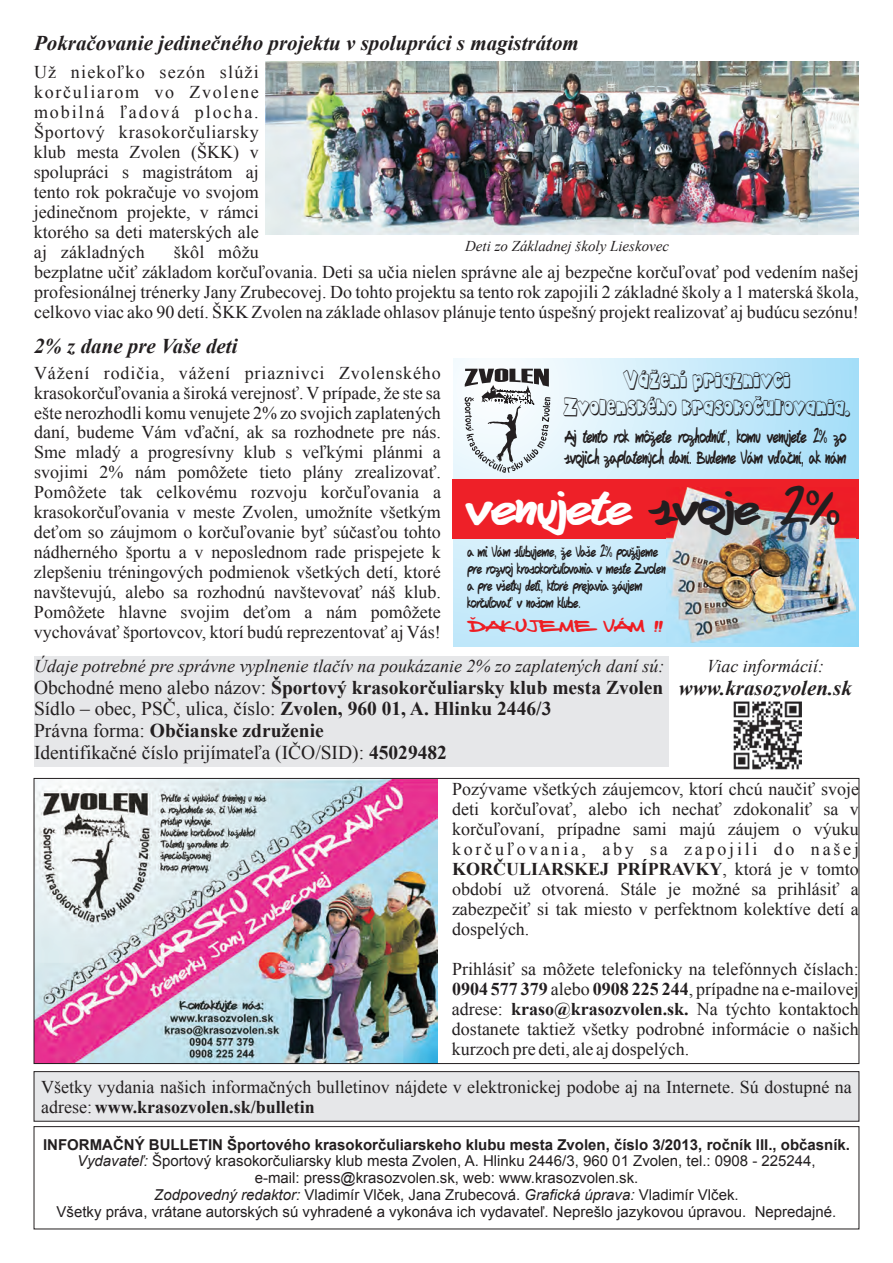
<style>
.page{position:relative;width:893px;height:1263px;background:#fff}
.page>*{position:absolute;margin:0;border:0;box-sizing:border-box;transform-origin:0 0}
.t1{font:47.4px "FAFER Sfont";color:#fff}
.t2{font:italic 700 21px "Times New Roman";color:#231f20}
.t3{font:19.5px/21.6px "Times New Roman";color:#231f20}
.t4{font:18.3px/20.5px "FAFER Sfont";color:#231f20;scale:.64 1}
.t5{font:18.3px/27px "aka Dylan Open";color:#231f20;text-align:center;scale:.66 1}
.t6{font:18px/20px "Times New Roman";color:#231f20;text-align:justify}
.t7{font:italic 18px "Times New Roman";color:#231f20}
.t8{font:16.5px "FAFER Sfont";color:#ee1d23;scale:1.22 1}
.t9{font:15.3px/17px "FAFER Sfont";color:#231f20;scale:.65 1}
.t10{font:15px/16.8px "Arial";color:#231f20;text-align:center}
.t11{font:italic 15px "Times New Roman";color:#231f20}
.s1{font-weight:700}
.s2{color:#231f20}
.s3{font-style:italic}
</style>
<div class="page">
<div style="left:34px;top:1126px;width:825px;height:103px;border:1px solid #231f20"></div>
<div style="left:34px;top:1071px;width:825px;height:51px;background:#e6e7e9;border:1px solid #231f20"></div>
<img style="left:36px;top:780px;width:401px;height:282px">
<svg style="left:454px;top:359px;width:405px;height:287px;background:#c8e9f9"></svg>
<svg style="left:465px;top:369px;width:86px;height:104px"></svg>
<div style="left:452px;top:479px;width:407px;height:59px;background:#ee2028"></div>
<img style="left:666px;top:488px;width:190px;height:154px">
<div style="left:34px;top:656px;width:634px;height:111px;background:#e6e7e9"></div>
<img style="left:733px;top:702px;width:68px;height:67px">
<img style="left:266px;top:62px;width:593px;height:173px">
<p class="t2" style="left:34px;top:36px;width:546px">Pokračovanie jedinečného projektu v spolupráci s magistrátom</p>
<p class="t6" style="left:34px;top:64px;width:226px">Už niekoľko sezón slúži korčuliarom vo Zvolene mobilná ľadová plocha.<br>Športový krasokorčuliarsky klub mesta Zvolen (ŠKK) v spolupráci s magistrátom aj tento rok pokračuje vo svojom jedinečnom projekte, v rámci ktorého sa deti materských ale aj základných</p>
<p class="t11" style="left:465px;top:241px;width:206px">Deti zo Základnej školy Lieskovec</p>
<p class="t6" style="left:34px;top:244px;width:826px;text-align:left;text-indent:140px">škôl môžu<br>bezplatne učiť základom korčuľovania. Deti sa učia nielen správne ale aj bezpečne korčuľovať pod vedením našej profesionálnej trénerky Jany Zrubecovej. Do tohto projektu sa tento rok zapojili 2 základné školy a 1 materská škola, celkovo viac ako 90 detí. ŠKK Zvolen na základe ohlasov plánuje tento úspešný projekt realizovať aj budúcu sezónu!</p>
<p class="t2" style="left:34px;top:339px;width:205px">2% z dane pre Vaše deti</p>
<p class="t6" style="left:34px;top:364px;width:408px">Vážení rodičia, vážení priaznivci Zvolenského krasokorčuľovania a široká verejnosť. V prípade, že ste sa ešte nerozhodli komu venujete 2% zo svojich zaplatených daní, budeme Vám vďační, ak sa rozhodnete pre nás.<br>Sme mladý a progresívny klub s veľkými plánmi a svojimi 2% nám pomôžete tieto plány zrealizovať.<br>Pomôžete tak celkovému rozvoju korčuľovania a krasokorčuľovania v meste Zvolen, umožníte všetkým deťom so záujmom o korčuľovanie byť súčasťou tohto nádherného športu a v neposlednom rade prispejete k zlepšeniu tréningových podmienok všetkých detí, ktoré navštevujú, alebo sa rozhodnú navštevovať náš klub.<br>Pomôžete hlavne svojim deťom a nám pomôžete vychovávať športovcov, ktorí budú reprezentovať aj Vás!</p>
<p class="t7" style="left:34px;top:660px;width:632px">Údaje potrebné pre správne vyplnenie tlačív na poukázanie 2% zo zaplatených daní sú:</p>
<p class="t3" style="left:34px;top:678px;width:631px">Obchodné meno alebo názov: <span class="s1">Športový krasokorčuliarsky klub mesta Zvolen </span>Sídlo – obec, PSČ, ulica, číslo: <span class="s1">Zvolen, 960 01, A. Hlinku 2446/3<br></span>Právna forma: <span class="s1">Občianske združenie<br></span>Identifikačné číslo prijímateľa (IČO/SID): <span class="s1">45029482</span></p>
<p class="t5" style="left:563px;top:368px;width:436px">Vážení priaznivci<br>Zvolenského krasokočuľovania.</p>
<p class="t4" style="left:565px;top:428px;width:440px">Aj tento rok môžete rozhodnúť, komu venujete 2% zo svojich zaplatených daní. Budeme Vám vďační, ak nám</p>
<h1 class="t1" style="left:466px;top:491px;width:375px">venujete <span class="s2">svoje 2%</span></h1>
<p class="t9" style="left:468px;top:545px;width:306px">a mi Vám sľubujeme, že Vaše 2% použijeme pre rozvoj krasokorčuľovania v meste Zvolen a pre všetky deti, ktoré prejavia záujem korčuľovať v našom klube.</p>
<p class="t8" style="left:467px;top:620px;width:162px">ĎAKUJEME VÁM !!</p>
<p class="t7" style="left:707px;top:660px;width:119px">Viac informácií:</p>
<p class="t2" style="left:679px;top:681px;width:175px">www.krasozvolen.sk</p>
<p class="t6" style="left:452px;top:781px;width:408px">Pozývame všetkých záujemcov, ktorí chcú naučiť svoje deti korčuľovať, alebo ich nechať zdokonaliť sa v korčuľovaní, prípadne sami majú záujem o výuku korčuľovania, aby sa zapojili do našej <span class="s1">KORČULIARSKEJ PRÍPRAVKY</span>, ktorá je v tomto období už otvorená. Stále je možné sa prihlásiť a zabezpečiť si tak miesto v perfektnom kolektíve detí a dospelých.</p>
<p class="t6" style="left:452px;top:960px;width:408px">Prihlásiť sa môžete telefonicky na telefónnych číslach:<br><span class="s1">0904 577 379</span> alebo <span class="s1">0908 225 244</span>, prípadne na e-mailovej adrese: <span class="s1">kraso@krasozvolen.sk.</span> Na týchto kontaktoch dostanete taktiež všetky podrobné informácie o našich kurzoch pre deti, ale aj dospelých.</p>
<p class="t6" style="left:41px;top:1079px;width:812px">Všetky vydania našich informačných bulletinov nájdete v elektronickej podobe aj na Internete. Sú dostupné na adrese: <span class="s1">www.krasozvolen.sk/bulletin</span></p>
<p class="t10" style="left:43px;top:1137px;width:808px"><span class="s1">INFORMAČNÝ BULLETIN Športového krasokorčuliarskeho klubu mesta Zvolen, číslo 3/2013, ročník III., občasník.<br></span><span class="s3">Vydavateľ:</span> Športový krasokorčuliarsky klub mesta Zvolen, A. Hlinku 2446/3, 960 01 Zvolen, tel.: 0908 - 225244,<br>e-mail: press@krasozvolen.sk, web: www.krasozvolen.sk.<br><span class="s3">Zodpovedný redaktor:</span> Vladimír Vlček, Jana Zrubecová. <span class="s3">Grafická úprava:</span> Vladimír Vlček.<br>Všetky práva, vrátane autorských sú vyhradené a vykonáva ich vydavateľ. Neprešlo jazykovou úpravou. Nepredajné.</p>
</div>
